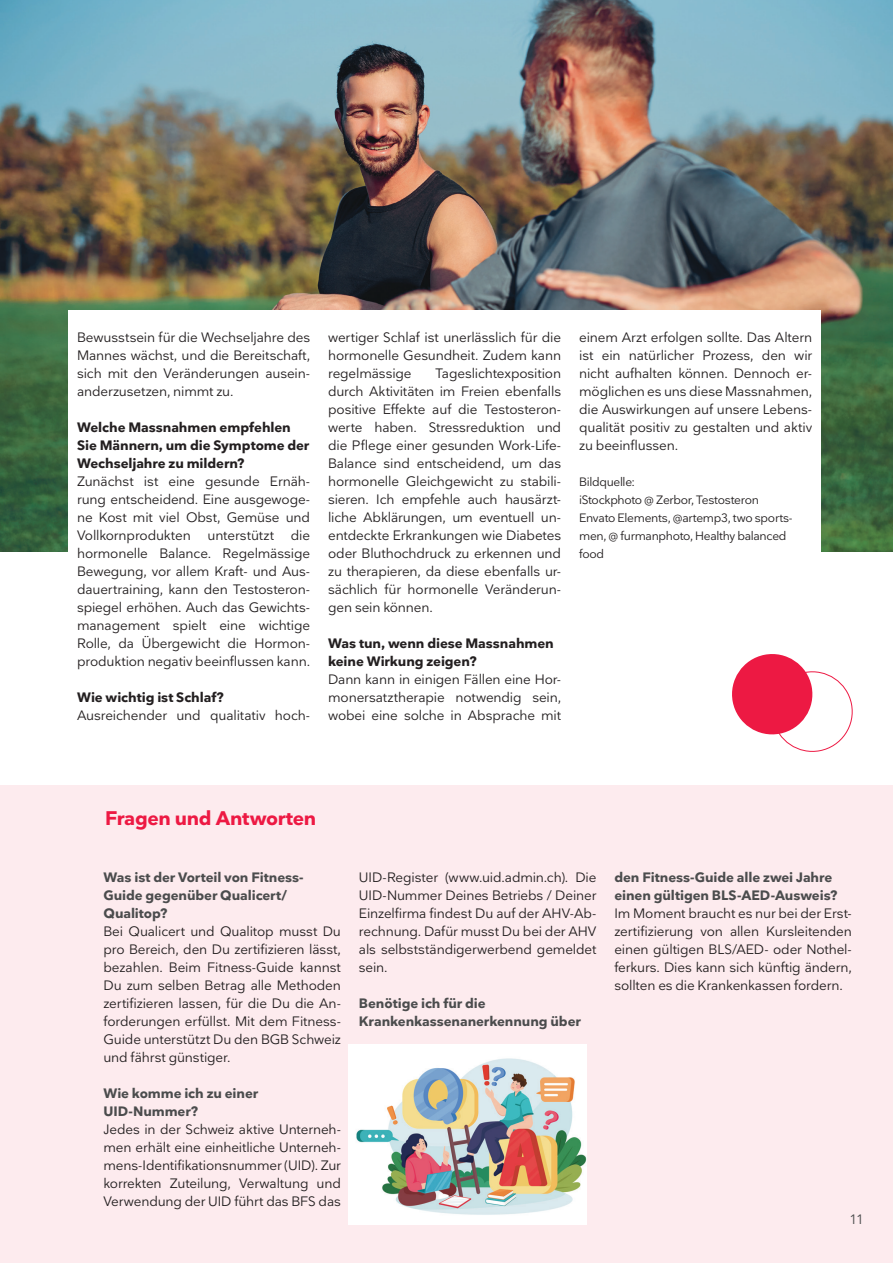
<style>
.page{position:relative;width:893px;height:1263px;background:#fff}
.page>*{position:absolute;margin:0;border:0;box-sizing:border-box;transform-origin:0 0}
.T_Bold_Rot_13pt{font:700 19.5px "Nationale";letter-spacing:-.02em;color:#ed1943}
.Text-3-Spalten{font:13.5px/18px "Nationale";letter-spacing:-.01em;color:#231f20;text-align:justify}
.Q_A_Fragen_ohne_Silbentrennung{font:700 13.5px/18px "Nationale";letter-spacing:-.01em;color:#4b4c4d}
.A_TITEL_Bold_Grau_9pt{font:700 13.5px/18px "Nationale";letter-spacing:-.01em;color:#231f20}
.t1{font:13.5px "Nationale";color:#4b4c4d}
.Quelle_Reg_Grau{font:12px/18px "Nationale";letter-spacing:-.025em;color:#231f20}
</style>
<div class="page">
<img style="left:0;top:0;width:893px;height:551px">
<div style="left:69px;top:310px;width:752px;height:428px;background:#fff"></div>
<div style="left:0;top:785px;width:893px;height:478px;background:#fdebee"></div>
<img style="left:349px;top:1044px;width:237px;height:180px">
<svg style="left:732px;top:654px;width:121px;height:98px"></svg>
<p class="Text-3-Spalten" style="left:77px;top:328px;width:235px">Bewusstsein für die Wechseljahre des Mannes wächst, und die Bereitschaft, sich mit den Veränderungen ausein&shy;anderzusetzen, nimmt zu.</p>
<p class="A_TITEL_Bold_Grau_9pt" style="left:77px;top:418px;width:234px">Welche Massnahmen empfehlen<br>Sie Männern, um die Symptome der<br>Wechseljahre zu mildern?</p>
<p class="Text-3-Spalten" style="left:77px;top:472px;width:235px">Zunächst ist eine gesunde Ernäh&shy;rung entscheidend. Eine ausgewoge&shy;ne Kost mit viel Obst, Gemüse und Vollkornprodukten unterstützt die hormonelle Balance. Regelmässige Bewegung, vor allem Kraft- und Aus&shy;dauertraining, kann den Testosteron&shy;spiegel erhöhen. Auch das Gewichts&shy;management spielt eine wichtige Rolle, da Übergewicht die Hormon&shy;produktion negativ beeinflussen kann.</p>
<p class="A_TITEL_Bold_Grau_9pt" style="left:77px;top:688px;width:148px">Wie wichtig ist Schlaf?</p>
<p class="Text-3-Spalten" style="left:77px;top:706px;width:235px">Ausreichender und qualitativ hoch-</p>
<p class="Text-3-Spalten" style="left:328px;top:328px;width:235px">wertiger Schlaf ist unerlässlich für die hormonelle Gesundheit. Zudem kann regelmässige</p>
<p class="Text-3-Spalten" style="left:328px;top:364px;width:235px;text-indent:107px">Tageslichtexposition durch Aktivitäten im Freien ebenfalls positive Effekte auf die Testosteron&shy;werte haben. Stressreduktion und die Pflege einer gesunden Work-Life-Balance sind entscheidend, um das hormonelle Gleichgewicht zu stabili&shy;sieren. Ich empfehle auch hausärzt&shy;liche Abklärungen, um eventuell un&shy;entdeckte Erkrankungen wie Diabetes oder Bluthochdruck zu erkennen und zu therapieren, da diese ebenfalls ur&shy;sächlich für hormonelle Veränderun&shy;gen sein können.</p>
<p class="A_TITEL_Bold_Grau_9pt" style="left:328px;top:634px;width:227px">Was tun, wenn diese Massnahmen keine Wirkung zeigen?</p>
<p class="Text-3-Spalten" style="left:328px;top:670px;width:235px">Dann kann in einigen Fällen eine Hor&shy;monersatztherapie notwendig sein, wobei eine solche in Absprache mit</p>
<p class="Text-3-Spalten" style="left:579px;top:328px;width:235px">einem Arzt erfolgen sollte. Das Altern ist ein natürlicher Prozess, den wir nicht aufhalten können. Dennoch er&shy;möglichen es uns diese Massnahmen, die Auswirkungen auf unsere Lebens&shy;qualität positiv zu gestalten und aktiv zu beeinflussen.</p>
<p class="Quelle_Reg_Grau" style="left:579px;top:473px;width:57px">Bildquelle:</p>
<p class="Quelle_Reg_Grau" style="left:579px;top:491px;width:181px">iStockphoto @ Zerbor, Testosteron</p>
<p class="Quelle_Reg_Grau" style="left:579px;top:509px;width:215px">Envato Elements, @artemp3, two sports&shy;men, @ furmanphoto, Healthy balanced food</p>
<p class="T_Bold_Rot_13pt" style="left:105px;top:805px;width:213px">Fragen und Antworten</p>
<p class="Q_A_Fragen_ohne_Silbentrennung" style="left:103px;top:868px;width:202px">Was ist der Vorteil von Fitness-<br>Guide gegenüber Qualicert/<br>Qualitop?</p>
<p class="Text-3-Spalten" style="left:103px;top:922px;width:239px">Bei Qualicert und Qualitop musst Du pro Bereich, den Du zertifizieren lässt, bezahlen. Beim Fitness-Guide kannst Du zum selben Betrag alle Methoden zertifizieren lassen, für die Du die An&shy;forderungen erfüllst. Mit dem Fitness-Guide unterstützt Du den BGB Schweiz und fährst günstiger.</p>
<p class="Q_A_Fragen_ohne_Silbentrennung" style="left:103px;top:1084px;width:156px">Wie komme ich zu einer<br>UID-Nummer?</p>
<p class="Text-3-Spalten" style="left:103px;top:1120px;width:239px">Jedes in der Schweiz aktive Unterneh&shy;men erhält eine einheitliche Unterneh&shy;mens-Identifikationsnummer (UID). Zur korrekten Zuteilung, Verwaltung und Verwendung der UID führt das BFS das</p>
<p class="Text-3-Spalten" style="left:359px;top:868px;width:239px">UID-Register (www.uid.admin.ch). Die UID-Nummer Deines Betriebs / Deiner Einzelfirma findest Du auf der AHV-Ab&shy;rechnung. Dafür musst Du bei der AHV als selbstständigerwerbend gemeldet sein.</p>
<p class="Q_A_Fragen_ohne_Silbentrennung" style="left:359px;top:994px;width:223px">Benötige ich für die<br>Krankenkassenanerkennung über</p>
<p class="Q_A_Fragen_ohne_Silbentrennung" style="left:614px;top:868px;width:225px">den Fitness-Guide alle zwei Jahre einen gültigen BLS-AED-Ausweis?</p>
<p class="Text-3-Spalten" style="left:614px;top:904px;width:239px">Im Moment braucht es nur bei der Erst&shy;zertifizierung von allen Kursleitenden einen gültigen BLS/AED- oder Nothel&shy;ferkurs. Dies kann sich künftig ändern, sollten es die Krankenkassen fordern.</p>
<p class="t1" style="left:850px;top:1211px;width:16px">11</p>
</div>
